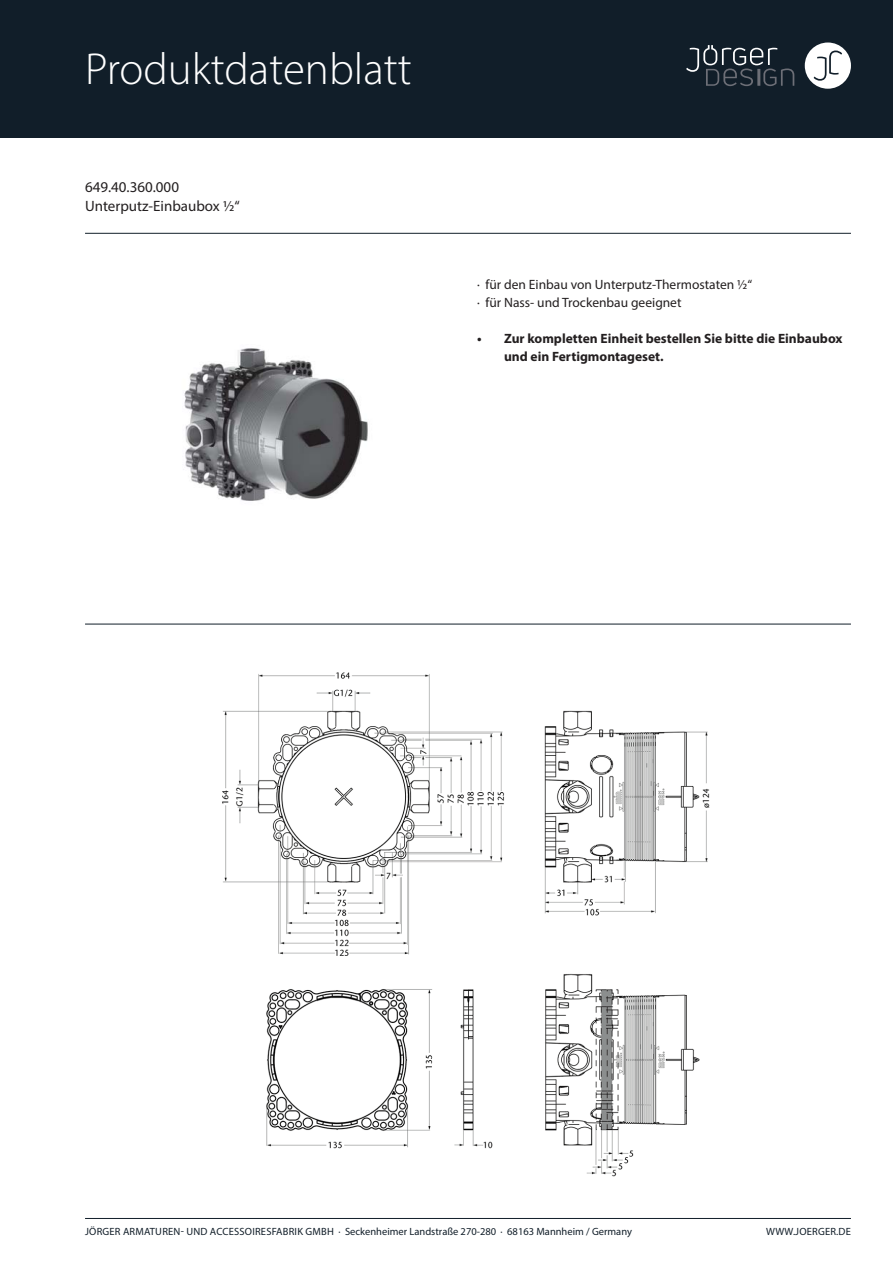
<style>
.page{position:relative;width:893px;height:1263px;background:#fff}
.page>*{position:absolute;margin:0;border:0;box-sizing:border-box;transform-origin:0 0}
.t1{font:300 45px "Myriad Pro";color:#fff}
.t2{font:15px "Myriad Pro";color:#231f20}
.t3{font:700 13.5px/18px "Myriad Pro";color:#231f20}
.t4{font:13.5px/18px "Myriad Pro";color:#231f20}
.t5{font:10.5px "Myriad Pro";letter-spacing:.005em;color:#111e29}
</style>
<div class="page">
<div style="left:0;top:0;width:893px;height:138px;background:#111e29"></div>
<div style="left:805px;top:43px;width:46px;height:46px;background:#fff;border-radius:50%"></div>
<svg style="left:814px;top:51px;width:28px;height:30px"></svg>
<svg style="left:686px;top:45px;width:108px;height:41px"></svg>
<hr style="left:85px;top:1218px;width:766px;height:1px;background:#111e29">
<hr style="left:85px;top:233px;width:766px;height:1px;background:#111e29">
<hr style="left:85px;top:624px;width:766px;height:1px;background:#111e29">
<img style="left:184px;top:348px;width:184px;height:153px">
<img style="left:222px;top:672px;width:488px;height:505px">
<h1 class="t1" style="left:85px;top:52px;width:328px">Produktdatenblatt</h1>
<h2 class="t2" style="left:85px;top:181px;width:95px">649.40.360.000</h2>
<h2 class="t2" style="left:85px;top:200px;width:156px">Unterputz-Einbaubox ½“</h2>
<p class="t4" style="left:477px;top:277px;width:277px">· für den Einbau von Unterputz-Thermostaten ½“ · für Nass- und Trockenbau geeignet</p>
<p class="t3" style="left:504px;top:331px;width:340px;text-indent:-27px">• Zur kompletten Einheit bestellen Sie bitte die Einbaubox und ein Fertigmontageset.</p>
<p class="t5" style="left:85px;top:1228px;width:548px">JÖRGER ARMATUREN- UND ACCESSOIRESFABRIK GMBH · Seckenheimer Landstraße 270-280 · 68163 Mannheim / Germany</p>
<p class="t5" style="left:766px;top:1228px;width:86px">WWW.JOERGER.DE</p>
</div>
